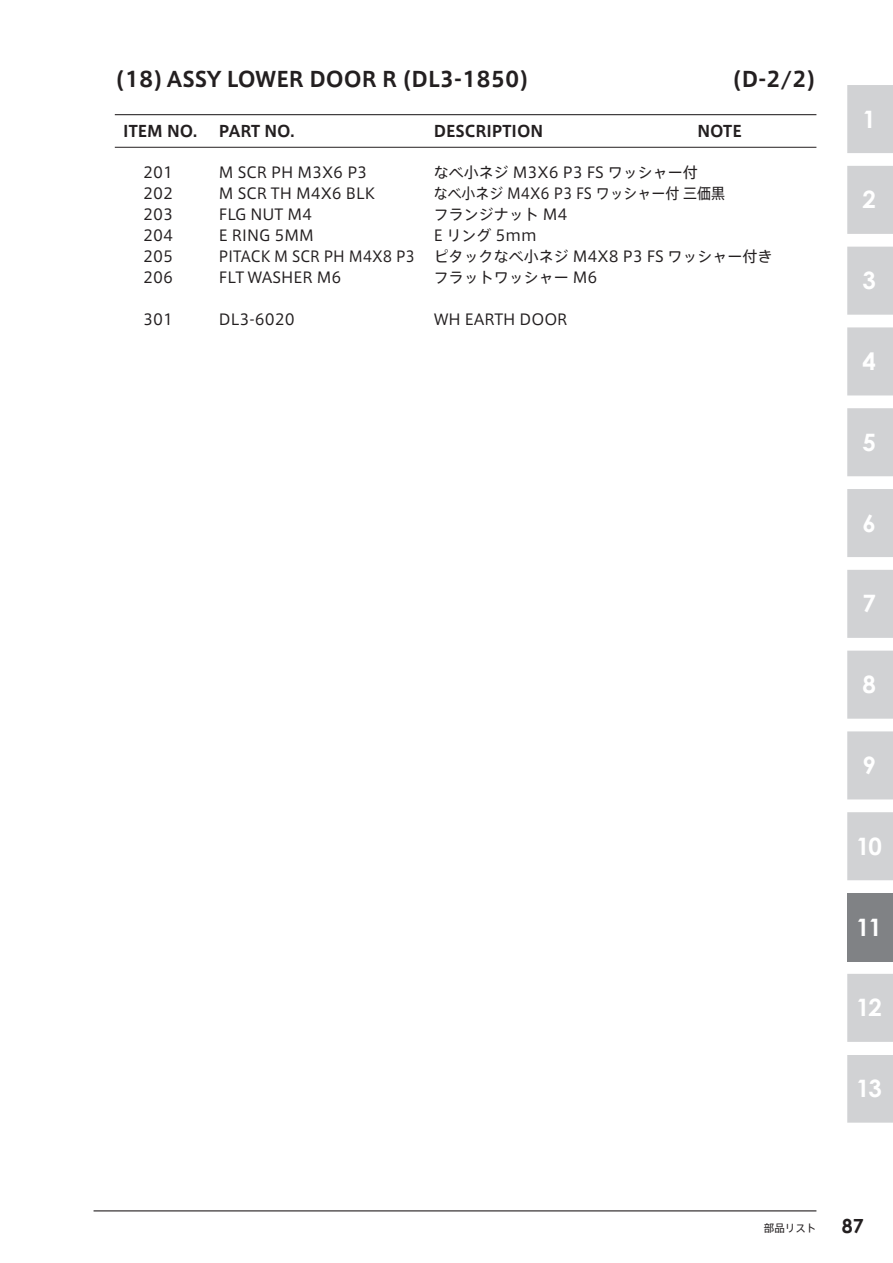
<style>
.page{position:relative;width:893px;height:1263px;background:#fff}
.page>*{position:absolute;margin:0;border:0;box-sizing:border-box;transform-origin:0 0}
.t1{font:700 24px "Century Gothic";letter-spacing:-.05em;color:#fff}
.t2{font:700 21px "Axis Pro N";color:#231f20}
.t3{font:700 19.5px "Century Gothic";color:#231f20}
.t4{font:700 15.75px "Axis Pro N";color:#231f20}
.t5{font:15px "Axis Pro N";color:#231f20}
.t6{font:15px "Axis Pro N";color:#231f20;scale:.95 1}
.t7{font:15px "Axis Pro N";color:#231f20;scale:.93 1}
.t8{font:10.5px "Axis Pro N";color:#231f20}
</style>
<div class="page">
<hr style="left:94px;top:1210px;width:722px;height:1px;background:#231f20">
<svg style="left:847px;top:85px;width:46px;height:1038px;background:#d7d8da"></svg>
<div style="left:847px;top:893px;width:46px;height:68px;background:#808285"></div>
<div style="left:847px;top:1042px;width:46px;height:12px;background:#fff"></div>
<hr style="left:115px;top:114px;width:701px;height:1px;background:#231f20">
<hr style="left:115px;top:147px;width:701px;height:1px;background:#231f20">
<h2 class="t2" style="left:116px;top:68px;width:414px">(18) ASSY LOWER DOOR R (DL3-1850)</h2>
<h2 class="t2" style="left:733px;top:68px;width:84px">(D-2/2)</h2>
<p class="t4" style="left:123px;top:123px;width:76px">ITEM NO.</p>
<p class="t4" style="left:219px;top:123px;width:77px">PART NO.</p>
<p class="t4" style="left:434px;top:123px;width:111px">DESCRIPTION</p>
<p class="t4" style="left:697px;top:123px;width:46px">NOTE</p>
<p class="t5" style="left:143px;top:165px;width:32px">201</p>
<p class="t5" style="left:219px;top:165px;width:150px">M SCR PH M3X6 P3</p>
<p class="t5" style="left:434px;top:165px;width:266px">なべ小ネジ M3X6 P3 FS ワッシャー付</p>
<p class="t5" style="left:143px;top:186px;width:32px">202</p>
<p class="t5" style="left:219px;top:186px;width:158px">M SCR TH M4X6 BLK</p>
<p class="t7" style="left:434px;top:186px;width:315px">なべ小ネジ M4X6 P3 FS ワッシャー付 三価黒</p>
<p class="t5" style="left:143px;top:207px;width:32px">203</p>
<p class="t5" style="left:219px;top:207px;width:95px">FLG NUT M4</p>
<p class="t5" style="left:434px;top:207px;width:135px">フランジナット M4</p>
<p class="t5" style="left:143px;top:228px;width:32px">204</p>
<p class="t5" style="left:219px;top:228px;width:96px">E RING 5MM</p>
<p class="t5" style="left:434px;top:228px;width:104px">E リング 5mm</p>
<p class="t5" style="left:143px;top:249px;width:32px">205</p>
<p class="t6" style="left:219px;top:249px;width:584px">PITACK M SCR PH M4X8 P3 ピタックなべ小ネジ M4X8 P3 FS ワッシャー付き</p>
<p class="t5" style="left:143px;top:270px;width:32px">206</p>
<p class="t5" style="left:219px;top:270px;width:124px">FLT WASHER M6</p>
<p class="t5" style="left:434px;top:270px;width:165px">フラットワッシャー M6</p>
<p class="t5" style="left:143px;top:312px;width:32px">301</p>
<p class="t5" style="left:219px;top:312px;width:77px">DL3-6020</p>
<p class="t5" style="left:434px;top:312px;width:135px">WH EARTH DOOR</p>
<h1 class="t1" style="left:862px;top:101px;width:15px">1</h1>
<h1 class="t1" style="left:862px;top:182px;width:15px">2</h1>
<h1 class="t1" style="left:862px;top:262px;width:15px">3</h1>
<h1 class="t1" style="left:862px;top:343px;width:15px">4</h1>
<h1 class="t1" style="left:862px;top:424px;width:15px">5</h1>
<h1 class="t1" style="left:862px;top:505px;width:15px">6</h1>
<h1 class="t1" style="left:862px;top:585px;width:15px">7</h1>
<h1 class="t1" style="left:862px;top:666px;width:15px">8</h1>
<h1 class="t1" style="left:862px;top:747px;width:15px">9</h1>
<h1 class="t1" style="left:856px;top:828px;width:27px">10</h1>
<h1 class="t1" style="left:856px;top:909px;width:27px">11</h1>
<h1 class="t1" style="left:856px;top:989px;width:27px">12</h1>
<h1 class="t1" style="left:856px;top:1070px;width:27px">13</h1>
<p class="t8" style="left:764px;top:1223px;width:54px">部品リスト</p>
<h3 class="t3" style="left:842px;top:1211px;width:23px">87</h3>
</div>
